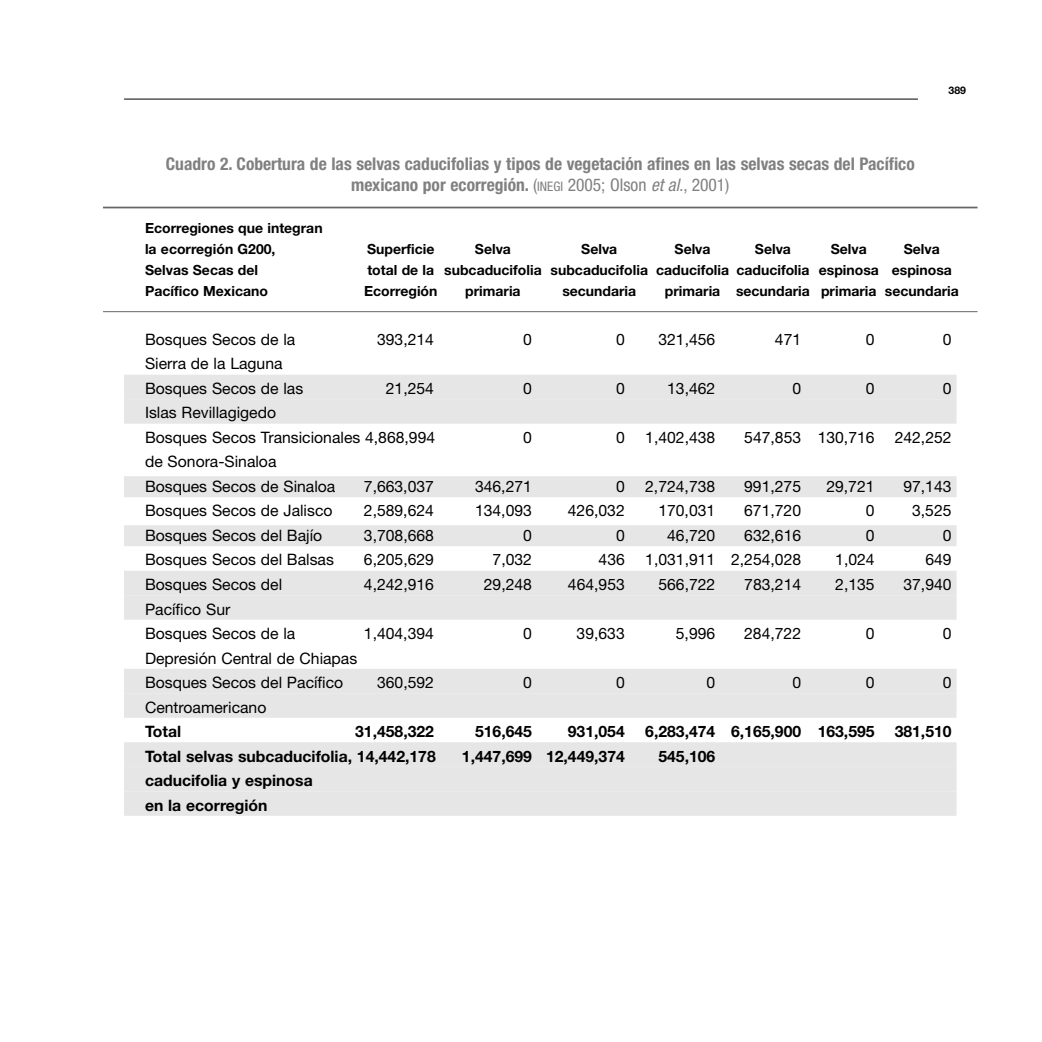
<style>
.page{position:relative;width:1042px;height:1042px;background:#fff}
.page>*{position:absolute;margin:0;border:0;box-sizing:border-box;transform-origin:0 0}
.t1{font:700 condensed 17.5px/21px "Helvetica Neue LT Std";color:#808080;text-align:center}
.t2{font:15.75px/24.5px "Helvetica Neue LT Std";color:#000}
.t3{font:700 15.75px/24.5px "Helvetica Neue LT Std";color:#000}
.t4{font:700 14px/21px "Helvetica Neue LT Std";color:#000}
.t5{font:700 10.5px "Helvetica Neue LT Std";color:#000}
.s1{font-weight:400}
.s2{font-weight:400;font-size:13.12px}
.s3{font-weight:400;font-style:italic}
.s4{font-weight:700}
</style>
<div class="page">
<hr style="left:124px;top:99px;width:794px;height:1px;background:#000">
<hr style="left:103px;top:207px;width:874px;height:1px;background:#666">
<hr style="left:103px;top:311px;width:874px;height:1px;background:#666">
<div style="left:124px;top:375px;width:832px;height:24px;background:#e6e6e6"></div>
<div style="left:124px;top:399px;width:832px;height:25px;background:#e6e6e6"></div>
<div style="left:124px;top:476px;width:832px;height:21px;background:#e6e6e6"></div>
<div style="left:124px;top:525px;width:832px;height:21px;background:#e6e6e6"></div>
<div style="left:124px;top:571px;width:832px;height:24px;background:#e6e6e6"></div>
<div style="left:124px;top:595px;width:832px;height:25px;background:#e6e6e6"></div>
<div style="left:124px;top:669px;width:832px;height:24px;background:#e6e6e6"></div>
<div style="left:124px;top:693px;width:832px;height:25px;background:#e6e6e6"></div>
<div style="left:124px;top:742px;width:832px;height:25px;background:#e6e6e6"></div>
<div style="left:124px;top:767px;width:832px;height:24px;background:#e6e6e6"></div>
<div style="left:124px;top:791px;width:832px;height:25px;background:#e6e6e6"></div>
<p class="t5" style="left:948px;top:86px;width:19px">389</p>
<p class="t1" style="left:166px;top:155px;width:750px">Cuadro 2. Cobertura de las selvas caducifolias y tipos de vegetación afines en las selvas secas del Pacífico mexicano por ecorregión. <span class="s1">(</span><span class="s2">INEGI</span> <span class="s1">2005; Olson</span> <span class="s3">et al.</span><span class="s1">, 2001)</span></p>
<p class="t4" style="left:145px;top:219px;width:179px">Ecorregiones que integran la ecorregión G200,</p>
<p class="t4" style="left:367px;top:240px;width:69px">Superficie</p>
<p class="t4" style="left:475px;top:240px;width:38px">Selva</p>
<p class="t4" style="left:581px;top:240px;width:38px">Selva</p>
<p class="t4" style="left:674px;top:240px;width:38px">Selva</p>
<p class="t4" style="left:755px;top:240px;width:38px">Selva</p>
<p class="t4" style="left:831px;top:240px;width:38px">Selva</p>
<p class="t4" style="left:904px;top:240px;width:38px">Selva</p>
<p class="t4" style="left:145px;top:261px;width:115px">Selvas Secas del</p>
<p class="t4" style="left:367px;top:261px;width:586px">total de la subcaducifolia subcaducifolia caducifolia caducifolia espinosa espinosa</p>
<p class="t4" style="left:145px;top:282px;width:124px">Pacífico Mexicano</p>
<p class="t4" style="left:364px;top:282px;width:75px">Ecorregión</p>
<p class="t4" style="left:465px;top:282px;width:57px">primaria</p>
<p class="t4" style="left:562px;top:282px;width:75px">secundaria</p>
<p class="t4" style="left:665px;top:282px;width:295px">primaria secundaria primaria secundaria</p>
<p class="t2" style="left:145px;top:329px;width:152px">Bosques Secos de la</p>
<p class="t2" style="left:377px;top:329px;width:58px">393,214</p>
<p class="t2" style="left:523px;top:329px;width:10px">0</p>
<p class="t2" style="left:616px;top:329px;width:10px">0</p>
<p class="t2" style="left:658px;top:329px;width:58px">321,456</p>
<p class="t2" style="left:775px;top:329px;width:28px">471</p>
<p class="t2" style="left:866px;top:329px;width:10px">0</p>
<p class="t2" style="left:943px;top:329px;width:10px">0</p>
<p class="t2" style="left:145px;top:353px;width:160px">Sierra de la Laguna<br>Bosques Secos de las</p>
<p class="t2" style="left:386px;top:378px;width:50px">21,254</p>
<p class="t2" style="left:523px;top:378px;width:10px">0</p>
<p class="t2" style="left:616px;top:378px;width:10px">0</p>
<p class="t2" style="left:667px;top:378px;width:50px">13,462</p>
<p class="t2" style="left:792px;top:378px;width:10px">0</p>
<p class="t2" style="left:866px;top:378px;width:10px">0</p>
<p class="t2" style="left:943px;top:378px;width:10px">0</p>
<p class="t2" style="left:145px;top:402px;width:292px">Islas Revillagigedo<br>Bosques Secos Transicionales 4,868,994</p>
<p class="t2" style="left:523px;top:427px;width:10px">0</p>
<p class="t2" style="left:616px;top:427px;width:10px">0</p>
<p class="t2" style="left:645px;top:427px;width:72px">1,402,438</p>
<p class="t2" style="left:744px;top:427px;width:132px">547,853 130,716</p>
<p class="t2" style="left:894px;top:427px;width:58px">242,252</p>
<p class="t2" style="left:145px;top:451px;width:192px">de Sonora-Sinaloa<br>Bosques Secos de Sinaloa</p>
<p class="t2" style="left:364px;top:476px;width:72px">7,663,037</p>
<p class="t2" style="left:475px;top:476px;width:58px">346,271</p>
<p class="t2" style="left:616px;top:476px;width:10px">0</p>
<p class="t2" style="left:645px;top:476px;width:72px">2,724,738</p>
<p class="t2" style="left:744px;top:476px;width:58px">991,275</p>
<p class="t2" style="left:826px;top:476px;width:50px">29,721</p>
<p class="t2" style="left:903px;top:476px;width:50px">97,143</p>
<p class="t2" style="left:145px;top:500px;width:189px">Bosques Secos de Jalisco</p>
<p class="t2" style="left:364px;top:500px;width:72px">2,589,624</p>
<p class="t2" style="left:475px;top:500px;width:58px">134,093</p>
<p class="t2" style="left:568px;top:500px;width:58px">426,032</p>
<p class="t2" style="left:658px;top:500px;width:58px">170,031</p>
<p class="t2" style="left:744px;top:500px;width:58px">671,720</p>
<p class="t2" style="left:866px;top:500px;width:10px">0</p>
<p class="t2" style="left:912px;top:500px;width:41px">3,525</p>
<p class="t2" style="left:145px;top:525px;width:179px">Bosques Secos del Bajío</p>
<p class="t2" style="left:364px;top:525px;width:72px">3,708,668</p>
<p class="t2" style="left:523px;top:525px;width:10px">0</p>
<p class="t2" style="left:616px;top:525px;width:10px">0</p>
<p class="t2" style="left:667px;top:525px;width:50px">46,720</p>
<p class="t2" style="left:744px;top:525px;width:58px">632,616</p>
<p class="t2" style="left:866px;top:525px;width:10px">0</p>
<p class="t2" style="left:943px;top:525px;width:10px">0</p>
<p class="t2" style="left:145px;top:549px;width:190px">Bosques Secos del Balsas</p>
<p class="t2" style="left:364px;top:549px;width:72px">6,205,629</p>
<p class="t2" style="left:492px;top:549px;width:41px">7,032</p>
<p class="t2" style="left:598px;top:549px;width:28px">436</p>
<p class="t2" style="left:645px;top:549px;width:157px">1,031,911 2,254,028</p>
<p class="t2" style="left:835px;top:549px;width:41px">1,024</p>
<p class="t2" style="left:925px;top:549px;width:28px">649</p>
<p class="t2" style="left:145px;top:574px;width:139px">Bosques Secos del</p>
<p class="t2" style="left:364px;top:574px;width:72px">4,242,916</p>
<p class="t2" style="left:484px;top:574px;width:50px">29,248</p>
<p class="t2" style="left:568px;top:574px;width:58px">464,953</p>
<p class="t2" style="left:658px;top:574px;width:58px">566,722</p>
<p class="t2" style="left:744px;top:574px;width:58px">783,214</p>
<p class="t2" style="left:835px;top:574px;width:41px">2,135</p>
<p class="t2" style="left:903px;top:574px;width:50px">37,940</p>
<p class="t2" style="left:145px;top:598px;width:152px">Pacífico Sur<br>Bosques Secos de la</p>
<p class="t2" style="left:364px;top:623px;width:72px">1,404,394</p>
<p class="t2" style="left:523px;top:623px;width:10px">0</p>
<p class="t2" style="left:576px;top:623px;width:50px">39,633</p>
<p class="t2" style="left:676px;top:623px;width:41px">5,996</p>
<p class="t2" style="left:744px;top:623px;width:58px">284,722</p>
<p class="t2" style="left:866px;top:623px;width:10px">0</p>
<p class="t2" style="left:943px;top:623px;width:10px">0</p>
<p class="t2" style="left:145px;top:647px;width:214px">Depresión Central de Chiapas<br>Bosques Secos del Pacífico</p>
<p class="t2" style="left:377px;top:672px;width:58px">360,592</p>
<p class="t2" style="left:523px;top:672px;width:10px">0</p>
<p class="t2" style="left:616px;top:672px;width:10px">0</p>
<p class="t2" style="left:706px;top:672px;width:10px">0</p>
<p class="t2" style="left:792px;top:672px;width:10px">0</p>
<p class="t2" style="left:866px;top:672px;width:10px">0</p>
<p class="t2" style="left:943px;top:672px;width:10px">0</p>
<p class="t2" style="left:145px;top:696px;width:123px">Centroamericano<br><span class="s4">Total</span></p>
<p class="t3" style="left:355px;top:720px;width:80px">31,458,322</p>
<p class="t3" style="left:475px;top:720px;width:58px">516,645</p>
<p class="t3" style="left:568px;top:720px;width:58px">931,054</p>
<p class="t3" style="left:645px;top:720px;width:231px">6,283,474 6,165,900 163,595</p>
<p class="t3" style="left:894px;top:720px;width:58px">381,510</p>
<p class="t3" style="left:145px;top:745px;width:292px">Total selvas subcaducifolia, 14,442,178</p>
<p class="t3" style="left:462px;top:745px;width:164px">1,447,699 12,449,374</p>
<p class="t3" style="left:658px;top:745px;width:58px">545,106</p>
<p class="t3" style="left:145px;top:769px;width:169px">caducifolia y espinosa en la ecorregión</p>
</div>
